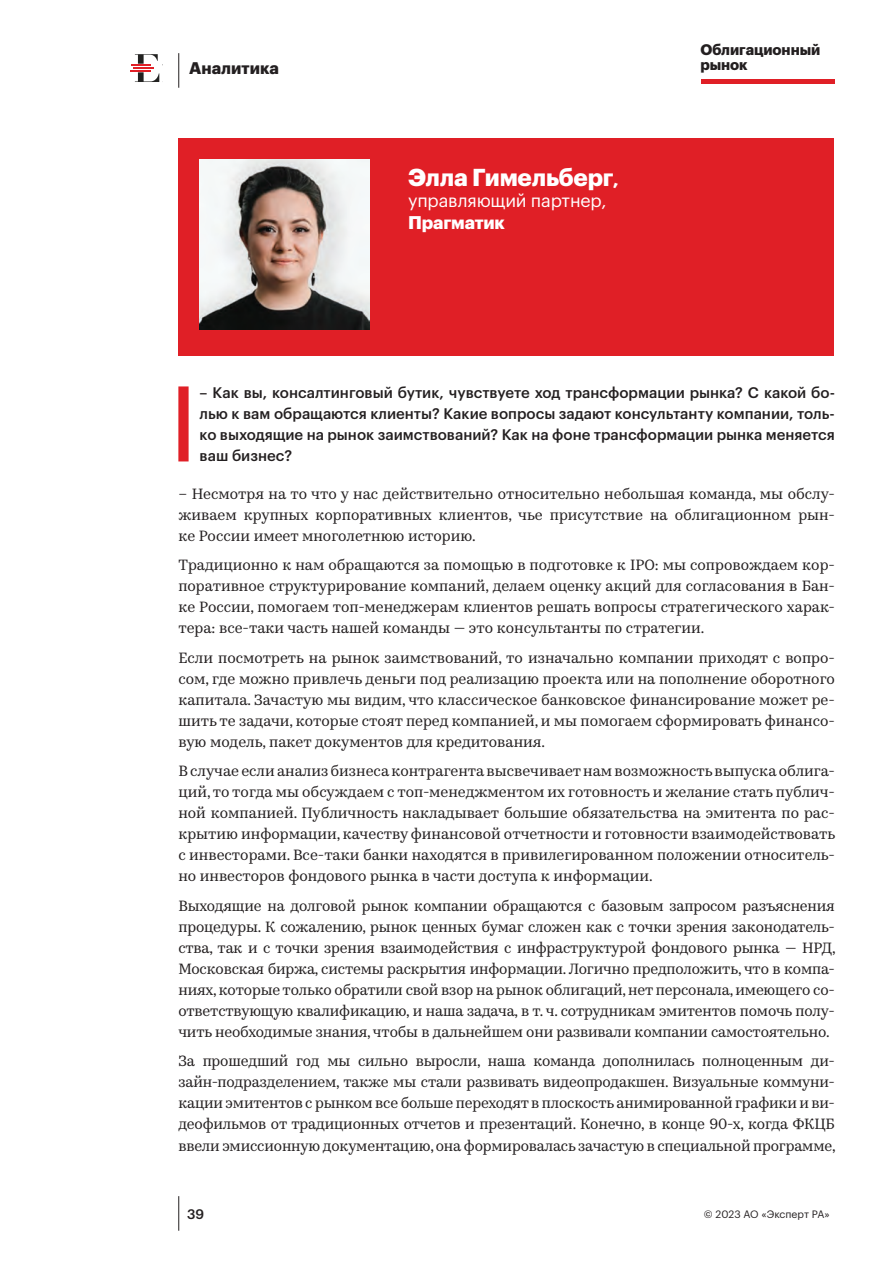
<style>
.page{position:relative;width:893px;height:1263px;background:#fff}
.page>*{position:absolute;margin:0;border:0;box-sizing:border-box;transform-origin:0 0}
.t1{font:700 24px "Graphik LC";letter-spacing:-.01em;color:#fff}
.t2{font:18px "Graphik LC";letter-spacing:-.01em;color:#fff}
.t3{font:700 18px "Graphik LC";letter-spacing:-.01em;color:#fff}
.t4{font:700 16.5px "Graphik LC";color:#231f20}
.t5{font:15px/21px "Kazimir Text";color:#231f20;text-align:justify}
.t6{font:500 15px/21px "Graphik LC";color:#231f20;text-align:justify}
.t7{font:700 15px/14.7px "Graphik LC";letter-spacing:-.005em;color:#231f20}
.t8{font:500 13.5px "Graphik LC";color:#231f20}
.t9{font:10.5px "Graphik LC";color:#231f20}
.s1{font-size:18px}
</style>
<div class="page">
<hr style="left:130px;top:70px;width:21px;height:2px;background:#e01f26">
<hr style="left:133px;top:67px;width:21px;height:2px;background:#e01f26">
<svg style="left:131px;top:54px;width:27px;height:12px"></svg>
<svg style="left:135px;top:72px;width:24px;height:10px"></svg>
<hr style="left:178px;top:53px;width:1px;height:35px;background:#231f20">
<hr style="left:178px;top:1196px;width:1px;height:35px;background:#231f20">
<hr style="left:701px;top:79px;width:133px;height:4px;background:#e01f26">
<div style="left:178px;top:386px;width:11px;height:75px;background:#e01f26"></div>
<div style="left:178px;top:138px;width:656px;height:217px;background:#e01f26"></div>
<img style="left:200px;top:159px;width:170px;height:171px">
<p class="t4" style="left:189px;top:56px;width:91px">Аналитика</p>
<h1 class="t1" style="left:408px;top:158px;width:212px">Элла Гимельберг<span class="s1">,</span></h1>
<p class="t2" style="left:408px;top:187px;width:200px">управляющий партнер,</p>
<p class="t3" style="left:408px;top:208px;width:98px">Прагматик</p>
<p class="t7" style="left:700px;top:41px;width:122px">Облигационный рынок</p>
<p class="t6" style="left:200px;top:381px;width:637px">– Как вы, консалтинговый бутик, чувствуете ход трансформации рынка? С какой бо&shy;лью к вам обращаются клиенты? Какие вопросы задают консультанту компании, толь&shy;ко выходящие на рынок заимствований? Как на фоне трансформации рынка меняется ваш бизнес?</p>
<p class="t5" style="left:178px;top:482px;width:658px">– Несмотря на то что у нас действительно относительно небольшая команда, мы обслу‑ живаем крупных корпоративных клиентов, чье присутствие на облигационном рын‑ ке России имеет многолетнюю историю.</p>
<p class="t5" style="left:178px;top:554px;width:658px">Традиционно к нам обращаются за помощью в подготовке к IPO: мы сопровождаем кор‑ поративное структурирование компаний, делаем оценку акций для согласования в Бан‑ ке России, помогаем топ-менеджерам клиентов решать вопросы стратегического харак‑ тера: все-таки часть нашей команды — это консультанты по стратегии.</p>
<p class="t5" style="left:178px;top:646px;width:658px">Если посмотреть на рынок заимствований, то изначально компании приходят с вопро‑ сом, где можно привлечь деньги под реализацию проекта или на пополнение оборотного капитала. Зачастую мы видим, что классическое банковское финансирование может ре‑ шить те задачи, которые стоят перед компанией, и мы помогаем сформировать финансо‑ вую модель, пакет документов для кредитования.</p>
<p class="t5" style="left:178px;top:760px;width:658px">В случае если анализ бизнеса контрагента высвечивает нам возможность выпуска облига‑ ций, то тогда мы обсуждаем с топ-менеджментом их готовность и желание стать публич‑ ной компанией. Публичность накладывает большие обязательства на эмитента по рас‑ крытию информации, качеству финансовой отчетности и готовности взаимодействовать с инвесторами. Все-таки банки находятся в привилегированном положении относитель‑ но инвесторов фондового рынка в части доступа к информации.</p>
<p class="t5" style="left:178px;top:894px;width:659px">Выходящие на долговой рынок компании обращаются с базовым запросом разъяснения процедуры. К сожалению, рынок ценных бумаг сложен как с точки зрения законодатель‑ ства, так и с точки зрения взаимодействия с инфраструктурой фондового рынка — НРД, Московская биржа, системы раскрытия информации. Логично предположить, что в компа‑ ниях, которые только обратили свой взор на рынок облигаций, нет персонала, имеющего со‑ ответствующую квалификацию, и наша задача, в т. ч. сотрудникам эмитентов помочь полу‑ чить необходимые знания, чтобы в дальнейшем они развивали компании самостоятельно.</p>
<p class="t5" style="left:178px;top:1050px;width:659px">За прошедший год мы сильно выросли, наша команда дополнилась полноценным ди‑ зайн-подразделением, также мы стали развивать видеопродакшен. Визуальные коммуни‑ кации эмитентов с рынком все больше переходят в плоскость анимированной графики и ви‑ деофильмов от традиционных отчетов и презентаций. Конечно, в конце 90‑х, когда ФКЦБ ввели эмиссионную документацию, она формировалась зачастую в специальной программе,</p>
<p class="t8" style="left:187px;top:1204px;width:19px">39</p>
<p class="t9" style="left:704px;top:1206px;width:127px">© 2023 АО «Эксперт РА»</p>
</div>
